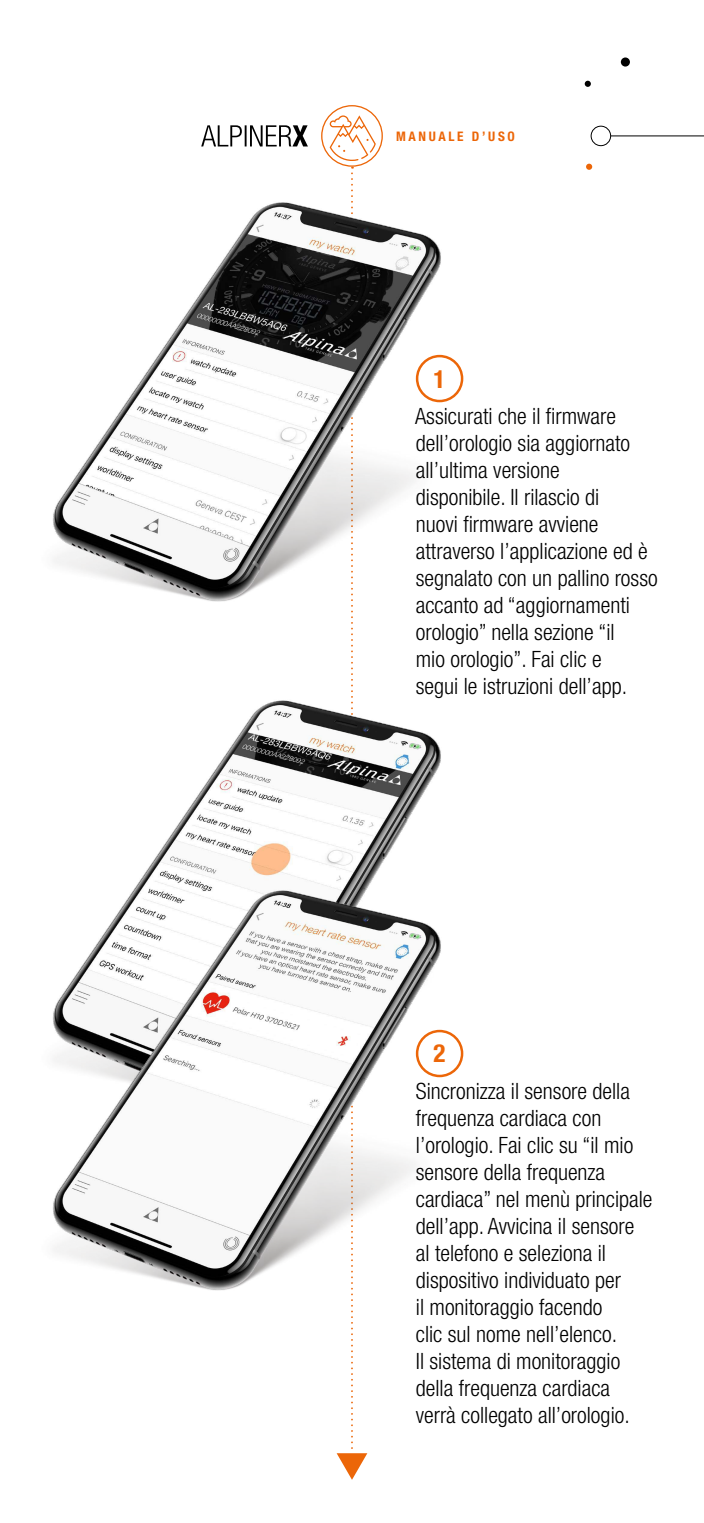
<style>
.page{position:relative;width:704px;height:1523px;background:#fff}
.page>*{position:absolute;margin:0;border:0;box-sizing:border-box;transform-origin:0 0}
.t1{font:700 condensed 25px "Helvetica Neue LT Pro";color:#ec6608}
.t2{font:300 condensed 22.5px/27px "Helvetica Neue LT Pro";color:#000}
.t3{font:700 condensed 13.19px "Helvetica Neue LT Pro";letter-spacing:.2em;color:#ec6608}
</style>
<div class="page">
<svg style="left:620px;top:57px;width:9px;height:10px"></svg>
<svg style="left:586px;top:164px;width:5px;height:6px"></svg>
<div style="left:590px;top:126px;width:20px;height:20px;border:1px solid #000;border-radius:50%"></div>
<hr style="left:610px;top:136px;width:93px;height:1px;background:#000">
<svg style="left:584px;top:81px;width:6px;height:6px"></svg>
<svg style="left:327px;top:105px;width:50px;height:1374px"></svg>
<img style="left:53px;top:117px;width:411px;height:498px">
<img style="left:191px;top:615px;width:250px;height:190px">
<img style="left:53px;top:805px;width:411px;height:546px">
<div style="left:417px;top:356px;width:45px;height:45px;background:#fff;border-radius:50%"></div>
<div style="left:415px;top:355px;width:48px;height:47px;border:2px solid #ec6608;border-radius:50%"></div>
<div style="left:417px;top:1031px;width:45px;height:45px;background:#fff;border-radius:50%"></div>
<div style="left:415px;top:1029px;width:48px;height:48px;border:2px solid #ec6608;border-radius:50%"></div>
<p class="t3" style="left:396px;top:128px;width:120px">MANUALE D’USO</p>
<p class="t1" style="left:433px;top:363px;width:14px">1</p>
<p class="t2" style="left:415px;top:402px;width:244px">Assicurati che il firmware dell’orologio sia aggiornato all’ultima versione<br>disponibile. Il rilascio di<br>nuovi firmware avviene attraverso l’applicazione ed è segnalato con un pallino rosso accanto ad “aggiornamenti orologio” nella sezione “il<br>mio orologio”. Fai clic e<br>segui le istruzioni dell’app.</p>
<p class="t1" style="left:433px;top:1038px;width:14px">2</p>
<p class="t2" style="left:415px;top:1077px;width:238px">Sincronizza il sensore della frequenza cardiaca con l’orologio. Fai clic su “il mio sensore della frequenza cardiaca” nel menù principale dell’app. Avvicina il sensore al telefono e seleziona il dispositivo individuato per<br>il monitoraggio facendo<br>clic sul nome nell’elenco.<br>Il sistema di monitoraggio della frequenza cardiaca verrà collegato all’orologio.</p>
</div>
